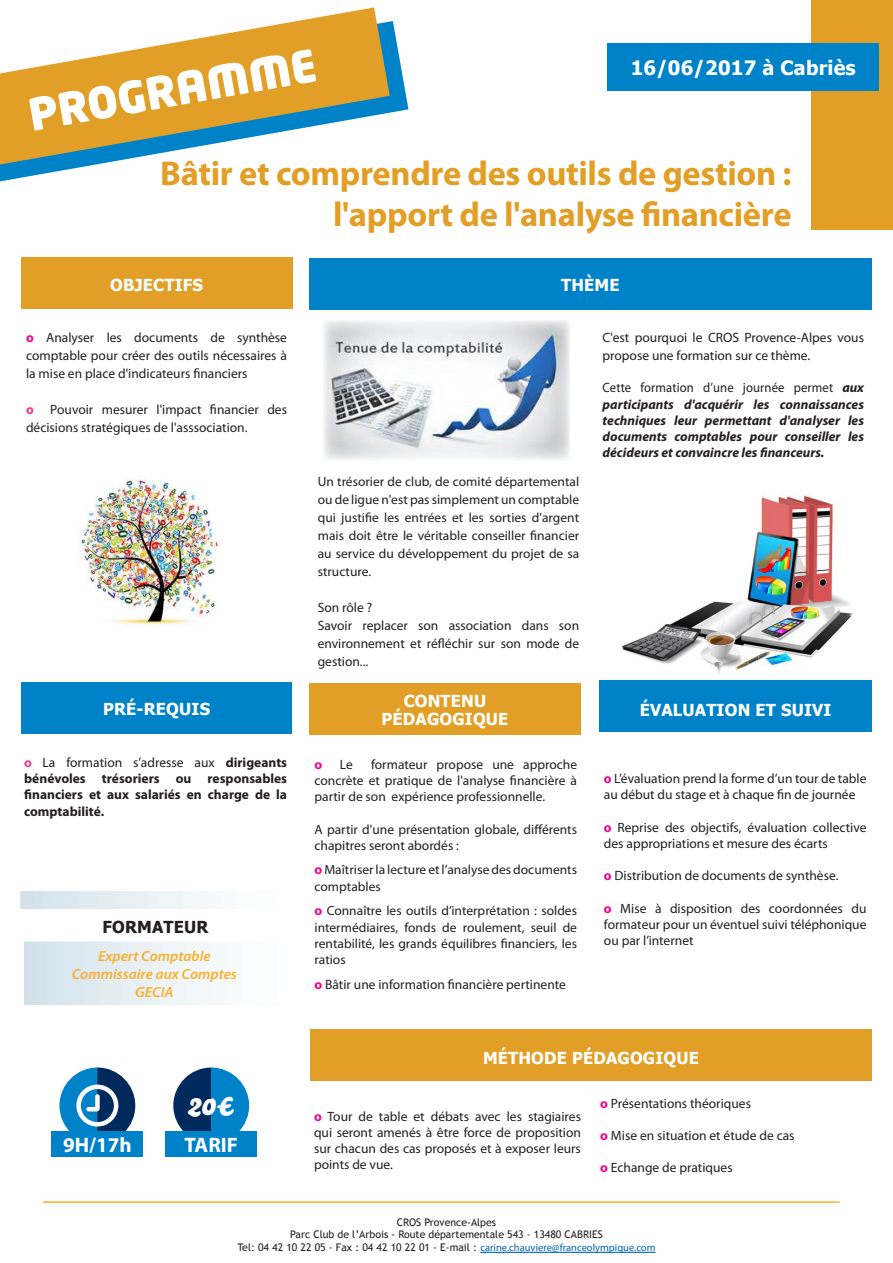
<style>
.page{position:relative;width:893px;height:1263px;background:#fff}
.page>*{position:absolute;margin:0;border:0;box-sizing:border-box;transform-origin:0 0}
.t1{font:900 43.5px "Neo Tech Pro";color:#fff}
.t2{font:36px "Bello Pro";color:#fff}
.t3{font:700 34.5px "Myriad Pro";letter-spacing:-.01em;color:#e29f27}
.Intertitre{font:700 21px "Myriad Pro";color:#fff}
.t4{font:700 19.8px "Tahoma";letter-spacing:.01em;color:#fff}
.t5{font:700 16.5px "Tahoma";letter-spacing:.01em;color:#fff}
.t6{font:700 16.5px "Tahoma";letter-spacing:.01em;color:#231f20}
.t7{font:italic 600 14.7px "Myriad Pro";color:#f8af2d}
.t8{font:13.5px/16.2px "Myriad Pro";color:#231f20;text-align:justify}
.t9{font:italic 700 13.5px/16.2px "Myriad Pro";color:#231f20;text-align:justify}
.t10{font:700 13.5px/16.2px "Myriad Pro";color:#231f20;text-align:justify}
.t11{font:700 13.5px "Myriad Pro";color:#ed028c}
.t12{font:13.2px/18px "Myriad Pro";color:#231f20;text-align:justify}
.t13{font:10.5px "Trebuchet MS";color:#231f20}
.s1{font-weight:700;color:#ed028c}
.s2{font-weight:700;color:#ed3896}
.s3{color:#ed3896}
.s4{font-weight:400}
.s5{font-size:13.5px}
.s6{font-weight:700;font-size:13.5px;color:#ed028c}
.s7{font-weight:400;font-style:normal}
.s8{font-family:"Myriad Pro";color:#0166b3}
</style>
<div class="page">
<img style="left:323px;top:320px;width:247px;height:140px">
<svg style="left:59px;top:1067px;width:76px;height:64px"></svg>
<div style="left:52px;top:1131px;width:91px;height:25px;background:#0082c8"></div>
<svg style="left:173px;top:1067px;width:76px;height:64px"></svg>
<div style="left:166px;top:1131px;width:91px;height:25px;background:#0082c8"></div>
<hr style="left:43px;top:1201px;width:797px;height:2px;background:#f8af2d">
<svg style="left:0;top:21px;width:408px;height:160px"></svg>
<svg style="left:0;top:7px;width:390px;height:158px;fill:#e29f27"></svg>
<div style="left:811px;top:0;width:82px;height:229px;background:#e29f27"></div>
<div style="left:607px;top:43px;width:272px;height:48px;background:#0082c8"></div>
<hr style="left:480px;top:1252px;width:175px;height:1px;background:#0166b3">
<div style="left:310px;top:1030px;width:562px;height:51px;background:#e29f27"></div>
<div style="left:600px;top:681px;width:272px;height:51px;background:#0082c8"></div>
<div style="left:309px;top:683px;width:272px;height:51px;background:#e29f27"></div>
<div style="left:21px;top:682px;width:271px;height:51px;background:#0082c8"></div>
<div style="left:25px;top:942px;width:270px;height:62px;background:linear-gradient(to right,#d4e3ea,#fff)"></div>
<div style="left:24px;top:941px;width:272px;height:64px;border:2px solid #fff"></div>
<div style="left:309px;top:258px;width:563px;height:51px;background:#0082c8"></div>
<div style="left:21px;top:258px;width:271px;height:51px;background:#e29f27"></div>
<div style="left:21px;top:892px;width:270px;height:16px;background:linear-gradient(to right,#d4e3ea,#fff)"></div>
<div style="left:20px;top:891px;width:272px;height:18px;border:2px solid #fff"></div>
<img style="left:80px;top:479px;width:141px;height:148px">
<img style="left:621px;top:495px;width:233px;height:179px">
<p class="t1" style="left:24px;top:87px;width:293px;rotate:-10deg">PROGRAMME</p>
<p class="t3" style="left:160px;top:151px;width:633px">Bâtir et comprendre des outils de gestion :</p>
<p class="t3" style="left:333px;top:192px;width:460px">l'apport de l'analyse financière</p>
<p class="t4" style="left:631px;top:54px;width:227px">16/06/2017 à Cabriès</p>
<p class="t5" style="left:110px;top:273px;width:94px">OBJECTIFS</p>
<p class="t5" style="left:561px;top:273px;width:60px">THÈME</p>
<p class="t8" style="left:26px;top:328px;width:263px;line-height:18px"><span class="s1">o</span> Analyser les documents de synthèse comptable pour créer des outils nécessaires à la mise en place d'indicateurs financiers</p>
<p class="t8" style="left:26px;top:400px;width:263px;line-height:18px"><span class="s2">o</span> Pouvoir mesurer l'impact financier des décisions stratégiques de l'asssociation.</p>
<p class="t5" style="left:103px;top:697px;width:109px">PRÉ-REQUIS</p>
<p class="t10" style="left:24px;top:754px;width:264px"><span class="s3">o</span> <span class="s4">La formation s’adresse aux</span> dirigeants bénévoles trésoriers ou responsables financiers et aux salariés en charge de la comptabilité.</p>
<p class="t6" style="left:102px;top:915px;width:108px">FORMATEUR</p>
<p class="t7" style="left:98px;top:947px;width:114px">Expert Comptable</p>
<p class="t7" style="left:72px;top:965px;width:167px">Commissaire aux Comptes</p>
<p class="t7" style="left:135px;top:983px;width:40px">GECIA</p>
<p class="t2" style="left:187px;top:1077px;width:49px">20€</p>
<p class="Intertitre" style="left:63px;top:1131px;width:70px">9H/17h</p>
<p class="Intertitre" style="left:185px;top:1131px;width:55px">TARIF</p>
<p class="t12" style="left:318px;top:472px;width:263px"><span class="s5">U</span>n trésorier de club, de comité départemental ou de ligue n'est pas simplement un comptable qui justifie les entrées et les sorties d'argent mais doit être le véritable conseiller financier au service du développement du projet de sa structure.</p>
<p class="t8" style="left:318px;top:599px;width:56px">Son rôle ?</p>
<p class="t8" style="left:318px;top:616px;width:263px;line-height:18px">Savoir replacer son association dans son environnement et réfléchir sur son mode de gestion...</p>
<p class="t5" style="left:404px;top:689px;width:84px">CONTENU</p>
<p class="t5" style="left:382px;top:707px;width:128px">PÉDAGOGIQUE</p>
<p class="t8" style="left:315px;top:756px;width:264px;text-indent:57px">formateur propose une approche concrète et pratique de l'analyse financière à partir de son expérience professionnelle.</p>
<p class="t8" style="left:315px;top:821px;width:264px">A partir d'une présentation globale, différents chapitres seront abordés :</p>
<p class="t12" style="left:315px;top:862px;width:264px;line-height:16.2px"><span class="s6">o</span> Maîtriser la lecture et l’analyse des documents comptables</p>
<p class="t12" style="left:315px;top:902px;width:264px;line-height:16.2px"><span class="s6">o</span> Connaître les outils d’interprétation : soldes intermédiaires, fonds de roulement, seuil de rentabilité, les grands équilibres financiers, les ratios</p>
<p class="t8" style="left:315px;top:976px;width:253px"><span class="s1">o</span> Bâtir une information financière pertinente</p>
<p class="t11" style="left:315px;top:755px;width:9px">o</p>
<p class="t8" style="left:340px;top:756px;width:14px">Le</p>
<p class="t8" style="left:603px;top:328px;width:263px;line-height:18px">C'est pourquoi le CROS Provence-Alpes vous propose une formation sur ce thème.</p>
<p class="t9" style="left:603px;top:379px;width:263px"><span class="s7">Cette formation d’une journée permet</span> aux participants d'acquérir les connaissances techniques leur permettant d'analyser les documents comptables pour conseiller les décideurs et convaincre les financeurs.</p>
<p class="t5" style="left:640px;top:698px;width:193px">ÉVALUATION ET SUIVI</p>
<p class="t8" style="left:604px;top:770px;width:264px"><span class="s1">o</span> L’évaluation prend la forme d’un tour de table au début du stage et à chaque fin de journée</p>
<p class="t8" style="left:604px;top:819px;width:264px"><span class="s1">o</span> Reprise des objectifs, évaluation collective des appropriations et mesure des écarts</p>
<p class="t8" style="left:604px;top:867px;width:236px"><span class="s1">o</span> Distribution de documents de synthèse.</p>
<p class="t8" style="left:604px;top:900px;width:264px"><span class="s1">o</span> Mise à disposition des coordonnées du formateur pour un éventuel suivi téléphonique ou par l’internet</p>
<p class="t5" style="left:483px;top:1046px;width:217px">MÉTHODE PÉDAGOGIQUE</p>
<p class="t8" style="left:314px;top:1108px;width:269px"><span class="s1">o</span> Tour de table et débats avec les stagiaires qui seront amenés à être force de proposition sur chacun des cas proposés et à exposer leurs points de vue.</p>
<p class="t8" style="left:600px;top:1095px;width:152px"><span class="s1">o</span> Présentations théoriques</p>
<p class="t8" style="left:600px;top:1127px;width:196px"><span class="s1">o</span> Mise en situation et étude de cas</p>
<p class="t8" style="left:600px;top:1159px;width:134px"><span class="s1">o</span> Echange de pratiques</p>
<p class="t13" style="left:397px;top:1216px;width:101px">CROS Provence-Alpes</p>
<p class="t13" style="left:290px;top:1228px;width:314px">Parc Club de l’Arbois - Route départementale 543 - 13480 CABRIES</p>
<p class="t13" style="left:237px;top:1241px;width:419px">Tel: 04 42 10 22 05 - Fax : 04 42 10 22 01 - E-mail : <span class="s8">carine.chauviere@franceolympique.com</span></p>
</div>
